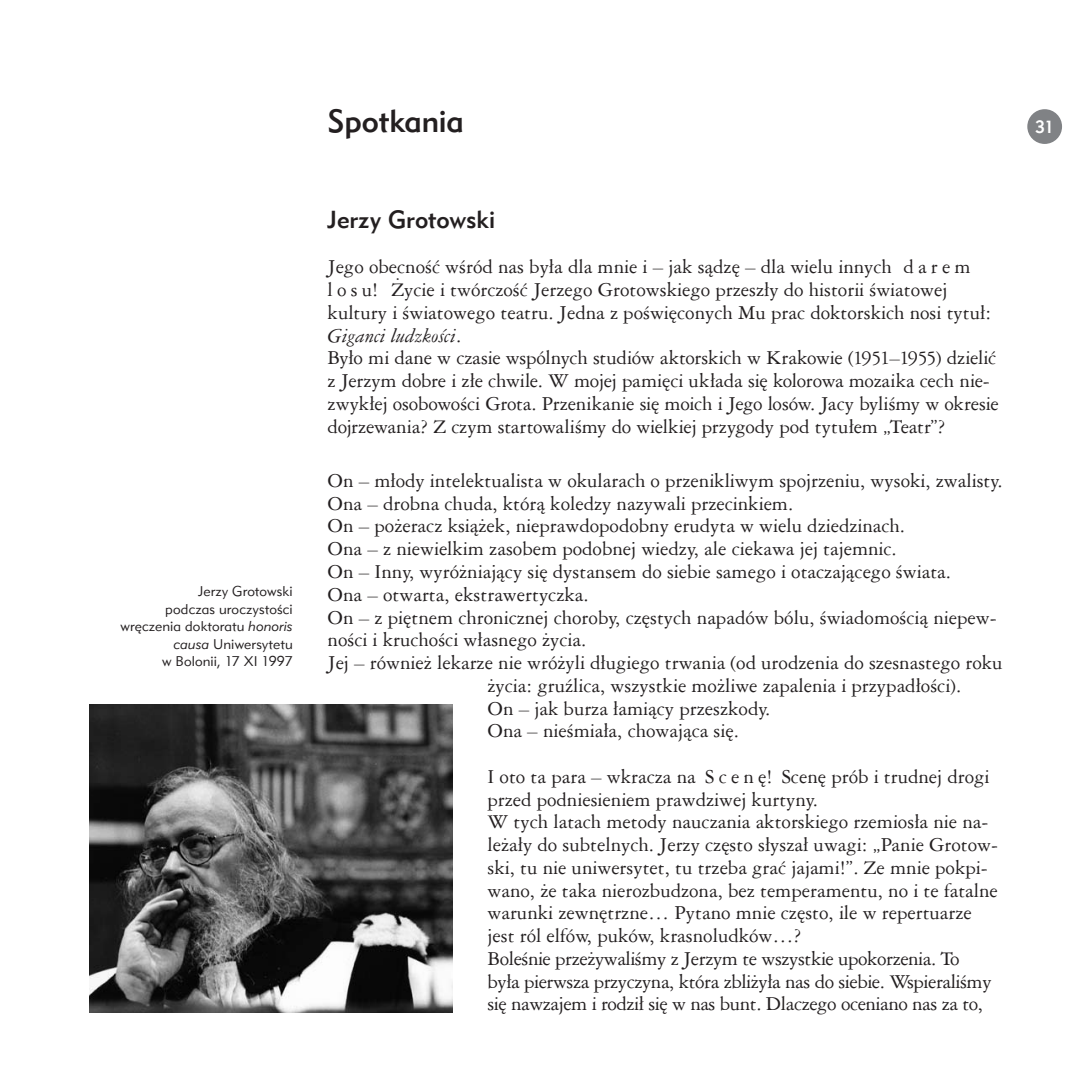
<style>
.page{position:relative;width:1092px;height:1092px;background:#fff}
.page>*{position:absolute;margin:0;border:0;box-sizing:border-box;transform-origin:0 0}
.t1{font:31.5px "Geometric 415 Md EU";color:#231f20}
.t2{font:24.5px "Geometric 415 Md EU";color:#231f20}
.t3{font:21px/22.8px "Ameri Garmnd EU";color:#231f20}
.t4{font:17.5px "Geometric 415 Md EU";color:#fff}
.t5{font:14px/17.5px "Geometric 415 Lt EU";letter-spacing:.015em;color:#231f20;text-align:right}
.s1{font-style:italic}
</style>
<div class="page">
<div style="left:1027px;top:109px;width:34px;height:35px;background:#808285;border-radius:50%"></div>
<img style="left:89px;top:704px;width:363px;height:308px">
<p class="t5" style="left:120px;top:583px;width:174px">Jerzy Grotowski<br>podczas uroczystości wręczenia doktoratu <span class="s1">honoris causa</span> U niwersytetu<br>w Bolonii, 17 XI 1997</p>
<p class="t1" style="left:327px;top:101px;width:138px">Spotkania</p>
<p class="t4" style="left:1035px;top:116px;width:20px">31</p>
<p class="t2" style="left:327px;top:204px;width:169px">Jerzy Grotowski</p>
<p class="t3" style="left:327px;top:255px;width:672px">Jego obecność wśród nas była dla mnie i – jak sądzę – dla wielu innych d a r e m<br>l o s u! Życie i twórczość Jerzego Grotowskiego przeszły do historii światowej kultury i światowego teatru. Jedna z poświęconych Mu prac doktorskich nosi tytuł:<br><span class="s1">Giganci ludzkości</span>.<br>Było mi dane w czasie wspólnych studiów aktorskich w Krakowie (1951–1955) dzielić z Jerzym dobre i złe chwile. W mojej pamięci układa się kolorowa mozaika cech nie&shy;zwykłej osobowości Grota. Przenikanie się moich i Jego losów. Jacy byliśmy w okresie dojrzewania? Z czym startowaliśmy do wielkiej przygody pod tytułem „Teatr”?</p>
<p class="t3" style="left:327px;top:469px;width:676px">On – młody intelektualista w okularach o przenikliwym spojrzeniu, wysoki, zwalisty.</p>
<p class="t3" style="left:327px;top:492px;width:467px">Ona – drobna chuda, którą koledzy nazywali przecinkiem.</p>
<p class="t3" style="left:327px;top:514px;width:579px">On – pożeracz książek, nieprawdopodobny erudyta w wielu dziedzinach.</p>
<p class="t3" style="left:327px;top:537px;width:570px">Ona – z niewielkim zasobem podobnej wiedzy, ale ciekawa jej tajemnic.</p>
<p class="t3" style="left:327px;top:560px;width:625px">On – Inny, wyróżniający się dystansem do siebie samego i otaczającego świata.</p>
<p class="t3" style="left:327px;top:583px;width:262px">Ona – otwarta, ekstrawertyczka.</p>
<p class="t3" style="left:327px;top:605px;width:670px">On – z piętnem chronicznej choroby, częstych napadów bólu, świadomością niepew-</p>
<p class="t3" style="left:327px;top:628px;width:260px">ności i kruchości własnego życia.</p>
<p class="t3" style="left:327px;top:651px;width:676px">Jej – również lekarze nie wróżyli długiego trwania (od urodzenia do szesnastego roku</p>
<p class="t3" style="left:487px;top:674px;width:475px">życia: gruźlica, wszystkie możliwe zapalenia i przypadłości).</p>
<p class="t3" style="left:487px;top:696px;width:284px">On – jak burza łamiący przeszkody.</p>
<p class="t3" style="left:487px;top:719px;width:253px">Ona – nieśmiała, chowająca się.</p>
<p class="t3" style="left:487px;top:765px;width:512px">I oto ta para – wkracza na S c e n ę! Scenę prób i trudnej drogi przed podniesieniem prawdziwej kurtyny.<br>W tych latach metody nauczania aktorskiego rzemiosła nie na&shy;leżały do subtelnych. Jerzy często słyszał uwagi: „Panie Grotow&shy;ski, tu nie uniwersytet, tu trzeba grać jajami!”. Ze mnie pokpi&shy;wano, że taka nierozbudzona, bez temperamentu, no i te fatalne warunki zewnętrzne… Pytano mnie często, ile w repertuarze jest ról elfów, puków, krasnoludków…?<br>Boleśnie przeżywaliśmy z Jerzym te wszystkie upokorzenia. To<br>była pierwsza przyczyna, która zbliżyła nas do siebie. Wspieraliśmy się nawzajem i rodził się w nas bunt. Dlaczego oceniano nas za to,</p>
</div>
